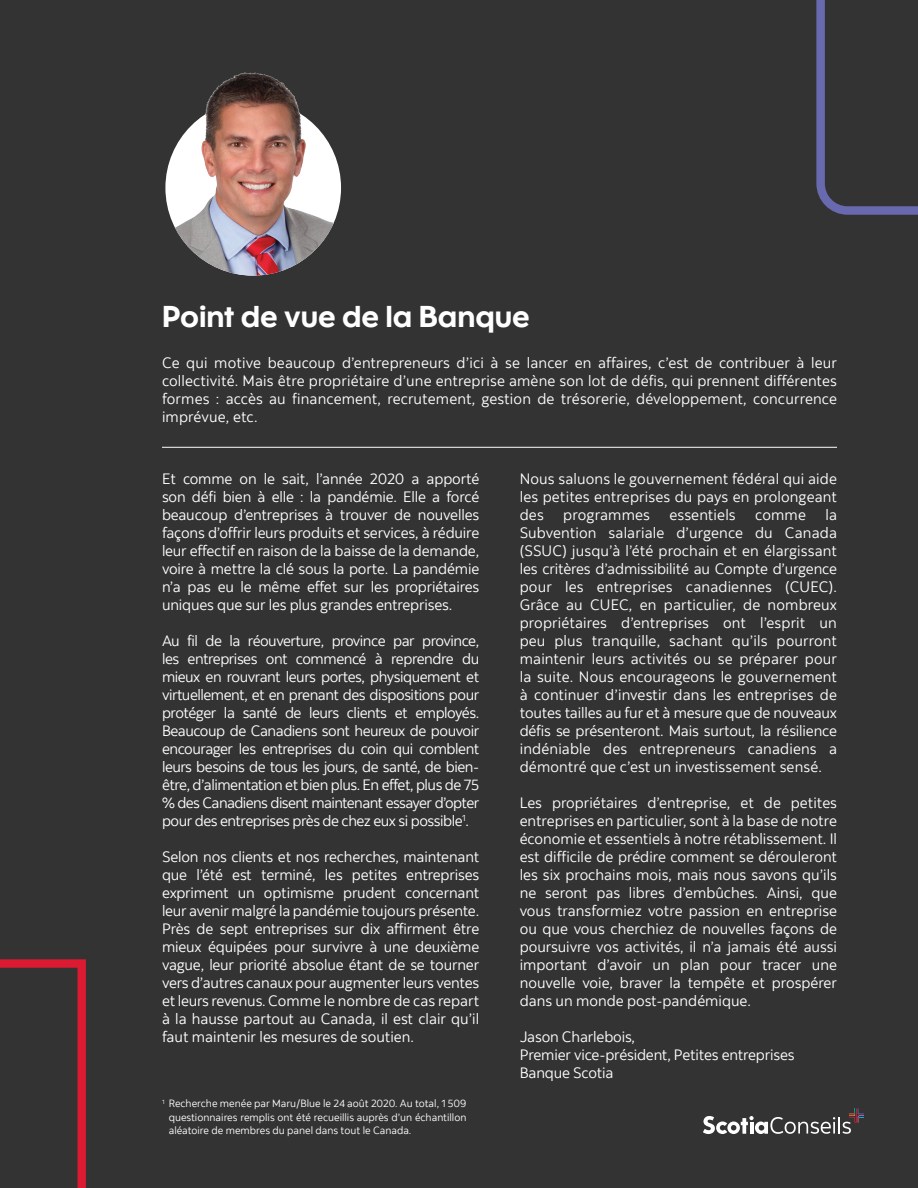
<style>
.page{position:relative;width:918px;height:1188px;background:#323332}
.page>*{position:absolute;margin:0;border:0;box-sizing:border-box;transform-origin:0 0}
.t1{font:30px "Scotia Headline";color:#fff}
.t2{font:15px/18px "Scotia";color:#fff;text-align:justify}
.t3{font:10.5px/13.5px "Scotia";color:#fff;text-align:justify}
</style>
<div class="page">
<svg style="left:0;top:959px;width:86px;height:229px"></svg>
<img style="left:165px;top:72px;width:176px;height:204px">
<hr style="left:162px;top:447px;width:675px;height:1px;background:#e6e7e9">
<svg style="left:703px;top:1108px;width:161px;height:26px"></svg>
<svg style="left:816px;top:0;width:102px;height:215px"></svg>
<h1 class="t1" style="left:162px;top:299px;width:369px">Point de vue de la Banque</h1>
<p class="t2" style="left:162px;top:353px;width:677px">Ce qui motive beaucoup d’entrepreneurs d’ici à se lancer en affaires, c’est de contribuer à leur collectivité. Mais être propriétaire d’une entreprise amène son lot de défis, qui prennent différentes formes : accès au financement, recrutement, gestion de trésorerie, développement, concurrence imprévue, etc.</p>
<p class="t2" style="left:162px;top:470px;width:319px">Et comme on le sait, l’année 2020 a apporté son défi bien à elle : la pandémie. Elle a forcé beaucoup d’entreprises à trouver de nouvelles façons d’offrir leurs produits et services, à réduire leur effectif en raison de la baisse de la demande, voire à mettre la clé sous la porte. La pandémie n’a pas eu le même effet sur les propriétaires uniques que sur les plus grandes entreprises.</p>
<p class="t2" style="left:162px;top:632px;width:319px">Au fil de la réouverture, province par province, les entreprises ont commencé à reprendre du mieux en rouvrant leurs portes, physiquement et virtuellement, et en prenant des dispositions pour protéger la santé de leurs clients et employés.<br>Beaucoup de Canadiens sont heureux de pouvoir encourager les entreprises du coin qui comblent leurs besoins de tous les jours, de santé, de bien&shy;être, d’alimentation et bien plus. En effet, plus de 75 % des Canadiens disent maintenant essayer d’opter pour des entreprises près de chez eux si possible<sup>1</sup>.</p>
<p class="t2" style="left:162px;top:848px;width:319px">Selon nos clients et nos recherches, maintenant que l’été est terminé, les petites entreprises expriment un optimisme prudent concernant leur avenir malgré la pandémie toujours présente.<br>Près de sept entreprises sur dix affirment être mieux équipées pour survivre à une deuxième vague, leur priorité absolue étant de se tourner vers d’autres canaux pour augmenter leurs ventes et leurs revenus. Comme le nombre de cas repart à la hausse partout au Canada, il est clair qu’il faut maintenir les mesures de soutien.</p>
<p class="t3" style="left:169px;top:1097px;width:299px;text-indent:-7px"><sup>1</sup> Recherche menée par Maru/Blue le 24 août 2020. Au total, 1 509 questionnaires remplis ont été recueillis auprès d’un échantillon aléatoire de membres du panel dans tout le Canada.</p>
<p class="t2" style="left:520px;top:470px;width:319px">Nous saluons le gouvernement fédéral qui aide les petites entreprises du pays en prolongeant des</p>
<p class="t2" style="left:520px;top:506px;width:319px;text-indent:306px">la Subvention salariale d’urgence du Canada (SSUC) jusqu’à l’été prochain et en élargissant les critères d’admissibilité au Compte d’urgence pour les entreprises canadiennes (CUEC).<br>Grâce au CUEC, en particulier, de nombreux propriétaires d’entreprises ont l’esprit un peu plus tranquille, sachant qu’ils pourront maintenir leurs activités ou se préparer pour la suite. Nous encourageons le gouvernement à continuer d’investir dans les entreprises de toutes tailles au fur et à mesure que de nouveaux défis se présenteront. Mais surtout, la résilience indéniable des entrepreneurs canadiens a démontré que c’est un investissement sensé.</p>
<p class="t2" style="left:520px;top:794px;width:319px">Les propriétaires d’entreprise, et de petites entreprises en particulier, sont à la base de notre économie et essentiels à notre rétablissement. Il est difficile de prédire comment se dérouleront les six prochains mois, mais nous savons qu’ils ne seront pas libres d’embûches. Ainsi, que vous transformiez votre passion en entreprise ou que vous cherchiez de nouvelles façons de poursuivre vos activités, il n’a jamais été aussi important d’avoir un plan pour tracer une nouvelle voie, braver la tempête et prospérer dans un monde post-pandémique.</p>
<p class="t2" style="left:520px;top:1028px;width:276px;text-align:left">Jason Charlebois,<br>Premier vice-président, Petites entreprises<br>Banque Scotia</p>
<p class="t2" style="left:563px;top:506px;width:88px">programmes</p>
<p class="t2" style="left:669px;top:506px;width:68px">essentiels</p>
<p class="t2" style="left:755px;top:506px;width:52px">comme</p>
</div>
